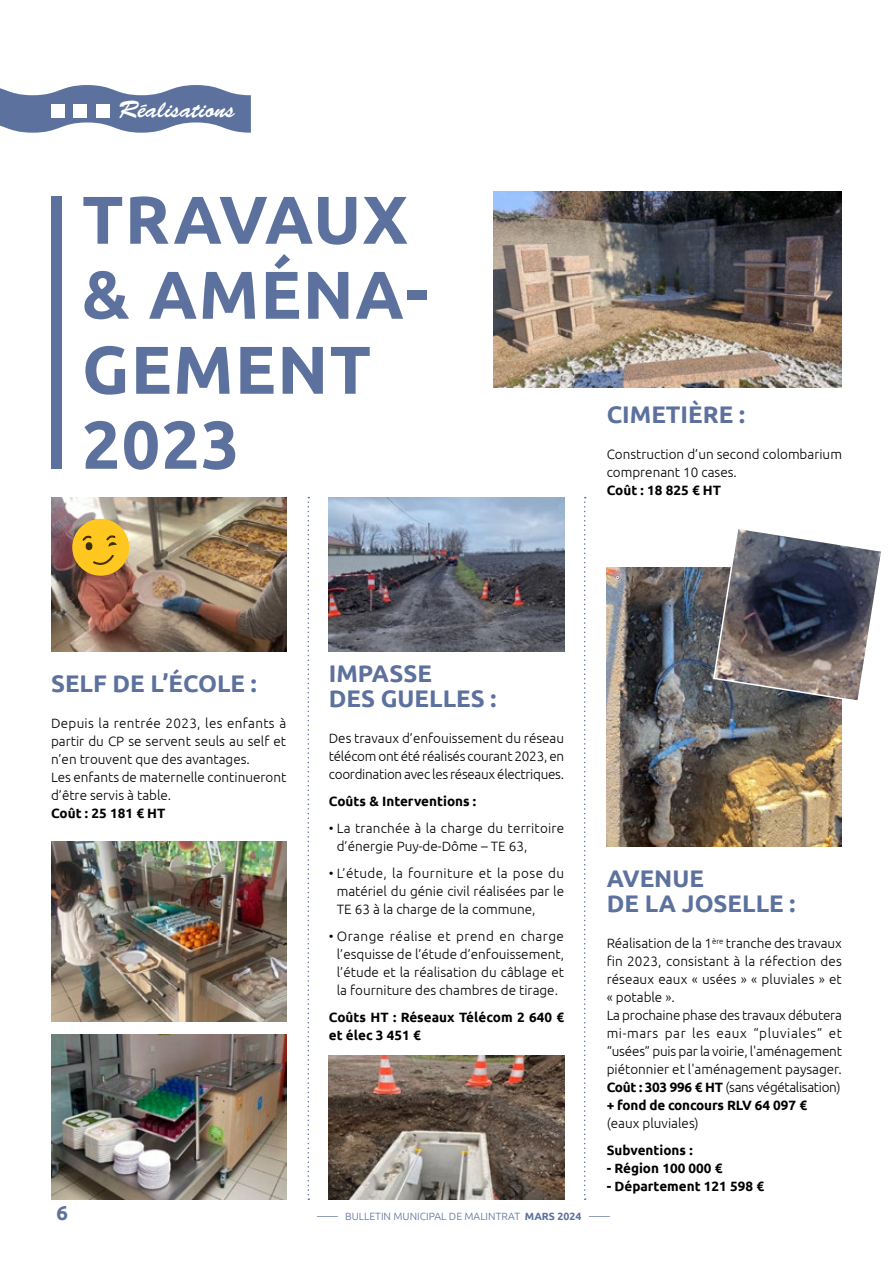
<style>
.page{position:relative;width:893px;height:1263px;background:#fff}
.page>*{position:absolute;margin:0;border:0;box-sizing:border-box;transform-origin:0 0}
.t1{font:700 67.5px/75px "Ubuntu";letter-spacing:.02em;color:#5c719d}
.t2{font:700 24px/25.5px "Ubuntu";color:#5c719d}
.t3{font:24px "Brush Script Std";color:#fff}
.t4{font:700 20.4px "Ubuntu";color:#5c719d}
.t5{font:300 13.5px/18px "Ubuntu";color:#000}
.t6{font:700 13.5px/18px "Ubuntu";color:#000}
.t7{font:300 10.5px "Ubuntu";color:#5c719d}
.s1{font-weight:700}
</style>
<div class="page">
<img style="left:494px;top:191px;width:348px;height:196px">
<svg style="left:0;top:85px;width:251px;height:48px"></svg>
<div style="left:51px;top:104px;width:13px;height:13px;background:#fff"></div>
<div style="left:73px;top:104px;width:14px;height:13px;background:#fff"></div>
<div style="left:96px;top:104px;width:13px;height:13px;background:#fff"></div>
<div style="left:51px;top:196px;width:11px;height:273px;background:#5c719d"></div>
<svg style="left:308px;top:497px;width:1px;height:703px"></svg>
<svg style="left:584px;top:497px;width:2px;height:703px"></svg>
<img style="left:51px;top:1035px;width:235px;height:164px">
<img style="left:51px;top:841px;width:235px;height:180px">
<img style="left:51px;top:498px;width:235px;height:153px">
<img style="left:329px;top:1056px;width:235px;height:143px">
<img style="left:329px;top:498px;width:235px;height:153px">
<img style="left:607px;top:567px;width:235px;height:280px">
<svg style="left:712px;top:529px;width:169px;height:174px"></svg>
<div style="left:72px;top:519px;width:57px;height:57px;background:#ffc71f;border-radius:50%"></div>
<svg style="left:82px;top:535px;width:35px;height:30px"></svg>
<div style="left:86px;top:542px;width:6px;height:8px;background:#403008;border-radius:3px"></div>
<h2 class="t3" style="left:118px;top:96px;width:118px">Réalisations</h2>
<h1 class="t1" style="left:82px;top:181px;width:348px">TRAVAUX &amp; AMÉNA-<br>GEMENT<br>2023</h1>
<h2 class="t2" style="left:607px;top:401px;width:140px">CIMETIÈRE :</h2>
<p class="t5" style="left:607px;top:445px;width:237px">Construction d’un second colombarium comprenant 10 cases.</p>
<p class="t6" style="left:607px;top:481px;width:116px">Coût : 18 825 € HT</p>
<h2 class="t2" style="left:51px;top:670px;width:207px">SELF DE L’ÉCOLE :</h2>
<p class="t5" style="left:51px;top:714px;width:237px">Depuis la rentrée 2023, les enfants à partir du CP se servent seuls au self et n’en trouvent que des avantages.<br>Les enfants de maternelle continueront d’être servis à table.</p>
<p class="t6" style="left:51px;top:804px;width:116px">Coût : 25 181 € HT</p>
<h2 class="t2" style="left:329px;top:660px;width:169px">IMPASSE<br>DES GUELLES :</h2>
<p class="t5" style="left:329px;top:729px;width:237px;text-align:justify">Des travaux d’enfouissement du réseau télécom ont été réalisés courant 2023, en coordination avec les réseaux électriques.</p>
<p class="t6" style="left:329px;top:792px;width:149px">Coûts &amp; Interventions :</p>
<p class="t5" style="left:337px;top:819px;width:229px;text-indent:-8px">• La tranchée à la charge du territoire d’énergie Puy-de-Dôme – TE 63,</p>
<p class="t5" style="left:337px;top:864px;width:229px;text-align:justify;text-indent:-8px">• L’étude, la fourniture et la pose du matériel du génie civil réalisées par le TE 63 à la charge de la commune,</p>
<p class="t5" style="left:329px;top:927px;width:237px;text-align:center">• Orange réalise et prend en charge l’esquisse de l’étude d’enfouissement, l’étude et la réalisation du câblage et la fourniture des chambres de tirage.</p>
<p class="t6" style="left:329px;top:1008px;width:237px">Coûts HT : Réseaux Télécom 2 640 € et élec 3 451 €</p>
<h2 class="t2" style="left:607px;top:865px;width:190px">AVENUE<br>DE LA JOSELLE :</h2>
<p class="t5" style="left:607px;top:934px;width:237px">Réalisation de la 1<sup>ère</sup> tranche des travaux fin 2023, consistant à la réfection des réseaux eaux « usées » « pluviales » et « potable ».<br>La prochaine phase des travaux débutera mi-mars par les eaux “pluviales” et “usées” puis par la voirie, l'aménagement piétonnier et l'aménagement paysager.<br><span class="s1">Coût : 303 996 € HT</span> (sans végétalisation) <span class="s1">+ fond de concours RLV 64 097 €</span></p>
<p class="t5" style="left:607px;top:1114px;width:94px">(eaux pluviales)</p>
<p class="t6" style="left:607px;top:1141px;width:87px">Subventions :</p>
<p class="t6" style="left:607px;top:1159px;width:117px">- Région 100 000 €</p>
<p class="t6" style="left:607px;top:1177px;width:159px">- Département 121 598 €</p>
<h3 class="t4" style="left:57px;top:1200px;width:13px">6</h3>
<p class="t7" style="left:317px;top:1209px;width:294px">—— BULLETIN MUNICIPAL DE MALINTRAT <span class="s1">MARS 2024</span> ——</p>
</div>
